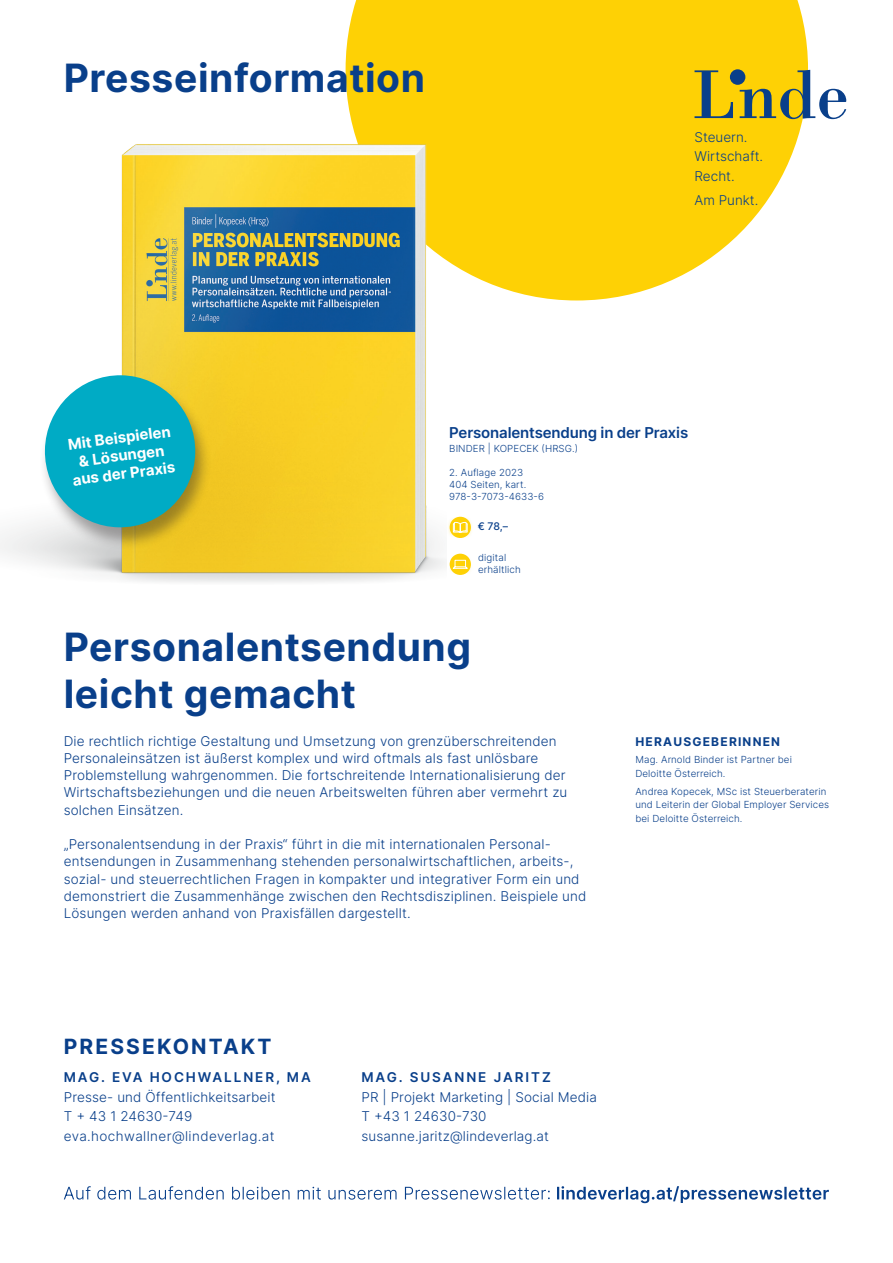
<style>
.page{position:relative;width:893px;height:1263px;background:#fff}
.page>*{position:absolute;margin:0;border:0;box-sizing:border-box;transform-origin:0 0}
.t1{font:700 39px/46.8px "Inter";letter-spacing:.015em;color:#093f8a}
.t2{font:700 21px "Inter";letter-spacing:.1em;color:#093f8a}
.t3{font:700 15px/18px "Inter";color:#fff;text-align:center}
.t4{font:600 15px "Inter";letter-spacing:-.01em;color:#093f8a}
.t5{font:300 13.5px/17.2px "Inter";letter-spacing:.01em;color:#093f8a}
.t6{font:600 13.5px "Inter";letter-spacing:.14em;color:#093f8a}
.t7{font:700 12px "Inter";letter-spacing:.1em;color:#093f8a}
.t8{font:500 10.5px "Inter";color:#093f8a}
.t9{font:300 9.75px/13.5px "Inter";letter-spacing:.01em;color:#093f8a}
</style>
<div class="page">
<svg style="left:346px;top:0;width:462px;height:300px;background:#fed622"></svg>
<svg style="left:694px;top:70px;width:39px;height:48px;background:#b1a32e"></svg>
<svg style="left:740px;top:70px;width:106px;height:49px"></svg>
<div style="left:730px;top:69px;width:15px;height:16px;background:#093f8a;border-radius:50%"></div>
<svg style="left:64px;top:1186px;width:765px;height:17px"></svg>
<img style="left:0;top:116px;width:446px;height:467px">
<div style="left:448px;top:554px;width:25px;height:20px;background:#fed105;opacity:.75"></div>
<svg style="left:451px;top:559px;width:18px;height:10px"></svg>
<div style="left:447px;top:516px;width:26px;height:22px;background:#fed105;opacity:.75"></div>
<svg style="left:453px;top:522px;width:15px;height:11px"></svg>
<div style="left:39px;top:375px;width:173px;height:175px;background:#231f20;opacity:.4"></div>
<svg style="left:44px;top:375px;width:152px;height:153px;background:#33b3b8"></svg>
<h1 class="t1" style="left:64px;top:54px;width:363px">Presseinformation</h1>
<p class="t5" style="left:694px;top:127px;width:70px;line-height:19.5px">Steuern.<br>Wirtschaft.<br>Recht.</p>
<p class="t5" style="left:694px;top:191px;width:65px">Am Punkt.</p>
<p class="t3" style="left:66px;top:436px;width:105px;rotate:-8deg">Mit Beispielen &amp; Lösungen aus der Praxis</p>
<p class="t4" style="left:449px;top:422px;width:240px">Personalentsendung in der Praxis</p>
<p class="t9" style="left:449px;top:441px;width:130px">BINDER | KOPECEK (HRSG.)</p>
<p class="t9" style="left:449px;top:466px;width:96px;line-height:12px">2. Auflage 2023<br>404 Seiten, kart.<br>978-3-7073-4633-6</p>
<p class="t8" style="left:478px;top:519px;width:32px">€ 78,–</p>
<p class="t9" style="left:478px;top:552px;width:44px;line-height:12px">digital erhältlich</p>
<h1 class="t1" style="left:64px;top:622px;width:409px">Personalentsendung leicht gemacht</h1>
<p class="t5" style="left:64px;top:732px;width:505px">Die rechtlich richtige Gestaltung und Umsetzung von grenzüberschreitenden Personaleinsätzen ist äußerst komplex und wird oftmals als fast unlösbare Problemstellung wahrgenommen. Die fortschreitende Internationalisierung der Wirtschaftsbeziehungen und die neuen Arbeitswelten führen aber vermehrt zu solchen Einsätzen.</p>
<p class="t5" style="left:64px;top:835px;width:524px">„Personalentsendung in der Praxis“ führt in die mit internationalen Personal&shy;entsendungen in Zusammenhang stehenden personalwirtschaftlichen, arbeits-, sozial- und steuerrechtlichen Fragen in kompakter und integrativer Form ein und demonstriert die Zusammenhänge zwischen den Rechtsdisziplinen. Beispiele und Lösungen werden anhand von Praxisfällen dargestellt.</p>
<p class="t7" style="left:635px;top:732px;width:146px">HERAUSGEBERINNEN</p>
<p class="t9" style="left:635px;top:753px;width:158px">Mag. Arnold Binder ist Partner bei<br>Deloitte Österreich.</p>
<p class="t9" style="left:635px;top:784px;width:195px">Andrea Kopecek, MSc ist Steuerberaterin und Leiterin der Global Employer Services bei Deloitte Österreich.</p>
<h2 class="t2" style="left:64px;top:1031px;width:209px">PRESSEKONTAKT</h2>
<p class="t6" style="left:64px;top:1068px;width:249px">MAG. EVA HOCHWALLNER, MA</p>
<p class="t5" style="left:64px;top:1087px;width:213px;line-height:19.5px">Presse- und Öffentlichkeitsarbeit<br>T + 43 1 24630-749 eva.hochwallner@lindeverlag.at</p>
<p class="t6" style="left:361px;top:1068px;width:191px">MAG. SUSANNE JARITZ</p>
<p class="t5" style="left:361px;top:1087px;width:237px;line-height:19.5px">PR | Projekt Marketing | Social Media<br>T +43 1 24630-730 susanne.jaritz@lindeverlag.at</p>
</div>
